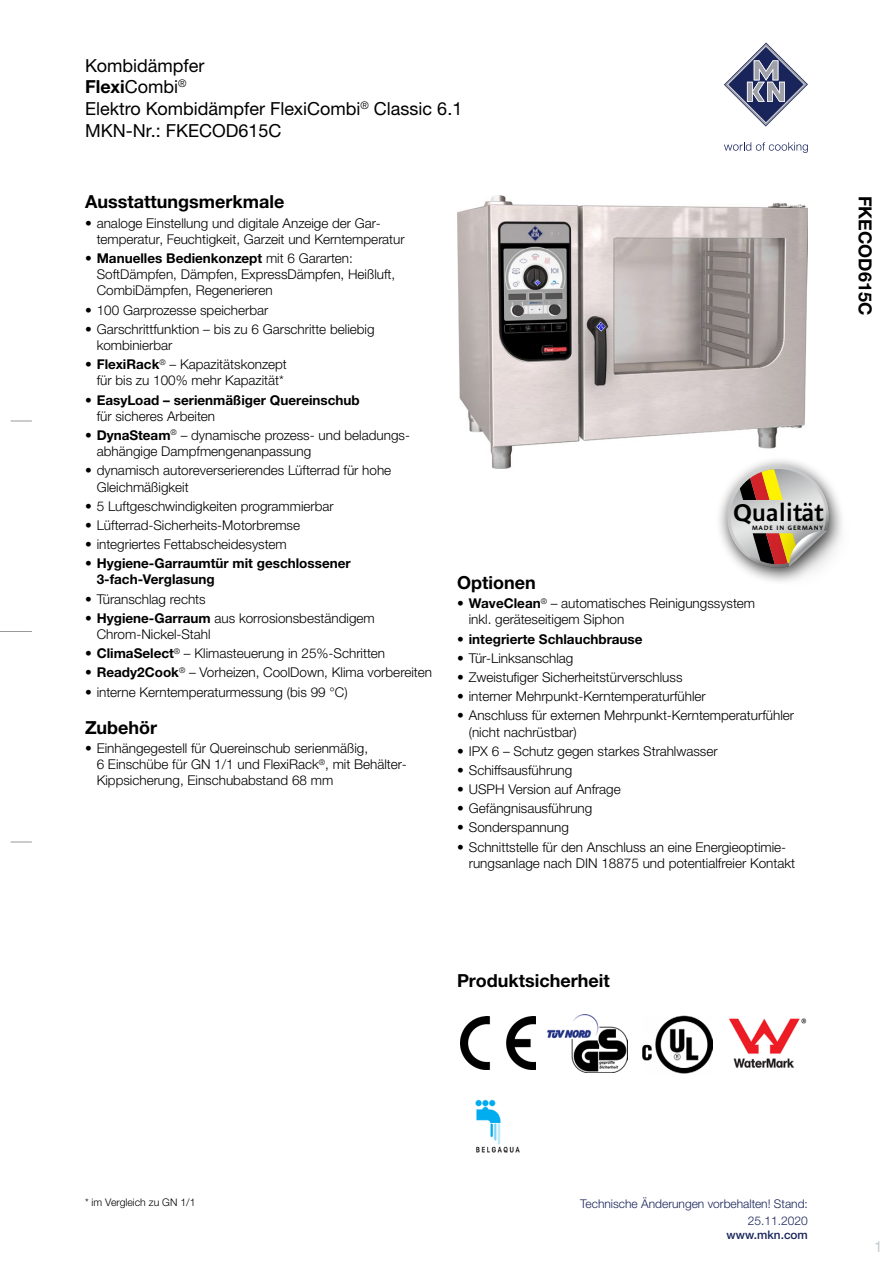
<style>
.page{position:relative;width:893px;height:1263px;background:#fff}
.page>*{position:absolute;margin:0;border:0;box-sizing:border-box;transform-origin:0 0}
.t1{font:500 23.7px "Alinea Sans";color:#000}
.t2{font:18px/21.6px "Helvetica Neue LTW1 G";color:#000}
.t3{font:700 18px "Helvetica Neue LTW1 G";color:#000}
.t4{font:15px "Helvetica Neue LTW1 G";color:#c3cccf}
.t5{font:300 13.5px/16.2px "Helvetica Neue LTW1 G";color:#000}
.t6{font:700 13.5px/16.2px "Helvetica Neue LTW1 G";color:#000}
.t7{font:300 12px/16.5px "Helvetica Neue LTW1 G";color:#19255a;text-align:right}
.t8{font:500 11.85px "Helvetica Neue LTW1 G";color:#19255a}
.t9{font:300 10.5px "Helvetica Neue LTW1 G";color:#000}
.t10{font:500 6.15px "Alinea Sans";letter-spacing:.15em;color:#000}
.s1{font-weight:700}
.s2{font-weight:300}
</style>
<div class="page">
<svg style="left:11px;top:421px;width:21px;height:1px"></svg>
<hr style="left:0;top:631px;width:32px;height:1px;background:#999">
<svg style="left:11px;top:842px;width:21px;height:1px"></svg>
<svg style="left:724px;top:43px;width:84px;height:84px"></svg>
<svg style="left:724px;top:142px;width:84px;height:11px"></svg>
<img style="left:457px;top:196px;width:351px;height:273px">
<img style="left:460px;top:1016px;width:75px;height:54px">
<img style="left:548px;top:1014px;width:80px;height:58px">
<img style="left:642px;top:1015px;width:71px;height:59px">
<img style="left:729px;top:1018px;width:78px;height:50px">
<img style="left:475px;top:1099px;width:45px;height:54px">
<div style="left:715px;top:455px;width:130px;height:130px;background:#000;opacity:.75"></div>
<div style="left:716px;top:454px;width:114px;height:93px;background:#fff;opacity:.6"></div>
<div style="left:725px;top:481px;width:115px;height:87px;background:#000;opacity:.35"></div>
<div style="left:767px;top:504px;width:88px;height:86px;background:#000;opacity:.75"></div>
<svg style="left:727px;top:466px;width:102px;height:102px;background:#c2b6a7"></svg>
<h2 class="t2" style="left:85px;top:54px;width:379px">Kombidämpfer<br><span class="s1">Flexi</span>Combi<sup>®<br></sup>Elektro Kombidämpfer FlexiCombi<sup>®</sup> Classic 6.1<br>MKN-Nr.: FKECOD615C</h2>
<h2 class="t3" style="left:85px;top:191px;width:201px">Ausstattungsmerkmale</h2>
<p class="t5" style="left:97px;top:215px;width:309px;text-indent:-12px">• analoge Einstellung und digitale Anzeige der Gar&shy;temperatur, Feuchtigkeit, Garzeit und Kerntemperatur</p>
<p class="t5" style="left:97px;top:250px;width:300px;text-indent:-12px">• <span class="s1">Manuelles Bedienkonzept</span> mit 6 Gararten:<br>SoftDämpfen, Dämpfen, ExpressDämpfen, Heißluft,<br>CombiDämpfen, Regenerieren</p>
<p class="t5" style="left:85px;top:302px;width:185px">• 100 Garprozesse speicherbar</p>
<p class="t5" style="left:97px;top:321px;width:279px;text-indent:-12px">• Garschrittfunktion – bis zu 6 Garschritte beliebig kombinierbar</p>
<p class="t5" style="left:85px;top:356px;width:203px;text-align:right">• <span class="s1">FlexiRack</span><sup>®</sup> – Kapazitätskonzept für bis zu 100% mehr Kapazität*</p>
<p class="t6" style="left:97px;top:392px;width:265px;text-indent:-12px"><span class="s2">•</span> EasyLoad – serienmäßiger Quereinschub <span class="s2">für sicheres Arbeiten</span></p>
<p class="t5" style="left:97px;top:427px;width:315px;text-indent:-12px">• <span class="s1">DynaSteam</span><sup>®</sup> – dynamische prozess- und beladungs&shy;abhängige Dampfmengenanpassung</p>
<p class="t5" style="left:97px;top:462px;width:296px;text-indent:-12px">• dynamisch autoreverserierendes Lüfterrad für hohe<br>Gleichmäßigkeit</p>
<p class="t5" style="left:85px;top:498px;width:250px">• 5 Luftgeschwindigkeiten programmierbar</p>
<p class="t5" style="left:85px;top:517px;width:217px">• Lüfterrad-Sicherheits-Motorbremse</p>
<p class="t5" style="left:85px;top:536px;width:203px">• integriertes Fettabscheidesystem</p>
<p class="t6" style="left:97px;top:555px;width:255px;text-indent:-12px"><span class="s2">•</span> Hygiene-Garraumtür mit geschlossener<br>3-fach-Verglasung</p>
<p class="t5" style="left:85px;top:591px;width:122px">• Türanschlag rechts</p>
<p class="t5" style="left:97px;top:610px;width:280px;text-indent:-12px">• <span class="s1">Hygiene-Garraum</span> aus korrosionsbeständigem<br>Chrom-Nickel-Stahl</p>
<p class="t5" style="left:85px;top:645px;width:302px">• <span class="s1">ClimaSelect</span><sup>®</sup> – Klimasteuerung in 25%-Schritten</p>
<p class="t5" style="left:85px;top:664px;width:348px">• <span class="s1">Ready2Cook</span><sup>®</sup> – Vorheizen, CoolDown, Klima vorbereiten</p>
<p class="t5" style="left:85px;top:683px;width:264px">• interne Kerntemperaturmessung (bis 99 °C)</p>
<h2 class="t3" style="left:85px;top:716px;width:74px">Zubehör</h2>
<p class="t5" style="left:97px;top:740px;width:311px;text-indent:-12px">• Einhängegestell für Quereinschub serienmäßig,<br>6 Einschübe für GN 1/1 und FlexiRack<sup>®</sup>, mit Behälter-<br>Kippsicherung, Einschubabstand 68 mm</p>
<h1 class="t1" style="left:733px;top:498px;width:92px">QUALITÄT</h1>
<p class="t10" style="left:752px;top:524px;width:72px">MADE IN GERMANY</p>
<h2 class="t3" style="left:457px;top:571px;width:80px">Optionen</h2>
<p class="t5" style="left:469px;top:595px;width:288px;text-indent:-12px">• <span class="s1">WaveClean</span><sup>®</sup> – automatisches Reinigungssystem inkl. geräteseitigem Siphon</p>
<p class="t6" style="left:457px;top:631px;width:187px"><span class="s2">•</span> integrierte Schlauchbrause</p>
<p class="t5" style="left:457px;top:650px;width:118px">• Tür-Linksanschlag</p>
<p class="t5" style="left:457px;top:669px;width:227px">• Zweistufiger Sicherheitstürverschluss</p>
<p class="t5" style="left:457px;top:688px;width:250px">• interner Mehrpunkt-Kerntemperaturfühler</p>
<p class="t5" style="left:469px;top:707px;width:327px;text-indent:-12px">• Anschluss für externen Mehrpunkt-Kerntemperaturfühler (nicht nachrüstbar)</p>
<p class="t5" style="left:457px;top:743px;width:262px">• IPX 6 – Schutz gegen starkes Strahlwasser</p>
<p class="t5" style="left:457px;top:762px;width:117px">• Schiffsausführung</p>
<p class="t5" style="left:457px;top:781px;width:165px">• USPH Version auf Anfrage</p>
<p class="t5" style="left:457px;top:800px;width:137px">• Gefängnisausführung</p>
<p class="t5" style="left:457px;top:819px;width:113px">• Sonderspannung</p>
<p class="t5" style="left:469px;top:838px;width:328px;text-indent:-12px">• Schnittstelle für den Anschluss an eine Energieoptimie&shy;rungsanlage nach DIN 18875 und potentialfreier Kontakt</p>
<h2 class="t3" style="left:876px;top:196px;width:121px;rotate:90deg">FKECOD615C</h2>
<h2 class="t3" style="left:457px;top:970px;width:154px">Produktsicherheit</h2>
<p class="t9" style="left:85px;top:1196px;width:112px">* im Vergleich zu GN 1/1</p>
<p class="t7" style="left:580px;top:1196px;width:229px">Technische Änderungen vorbehalten! Stand:<br>25.11.2020</p>
<p class="t8" style="left:726px;top:1227px;width:83px">www.mkn.com</p>
<p class="t4" style="left:874px;top:1237px;width:10px">1</p>
</div>
